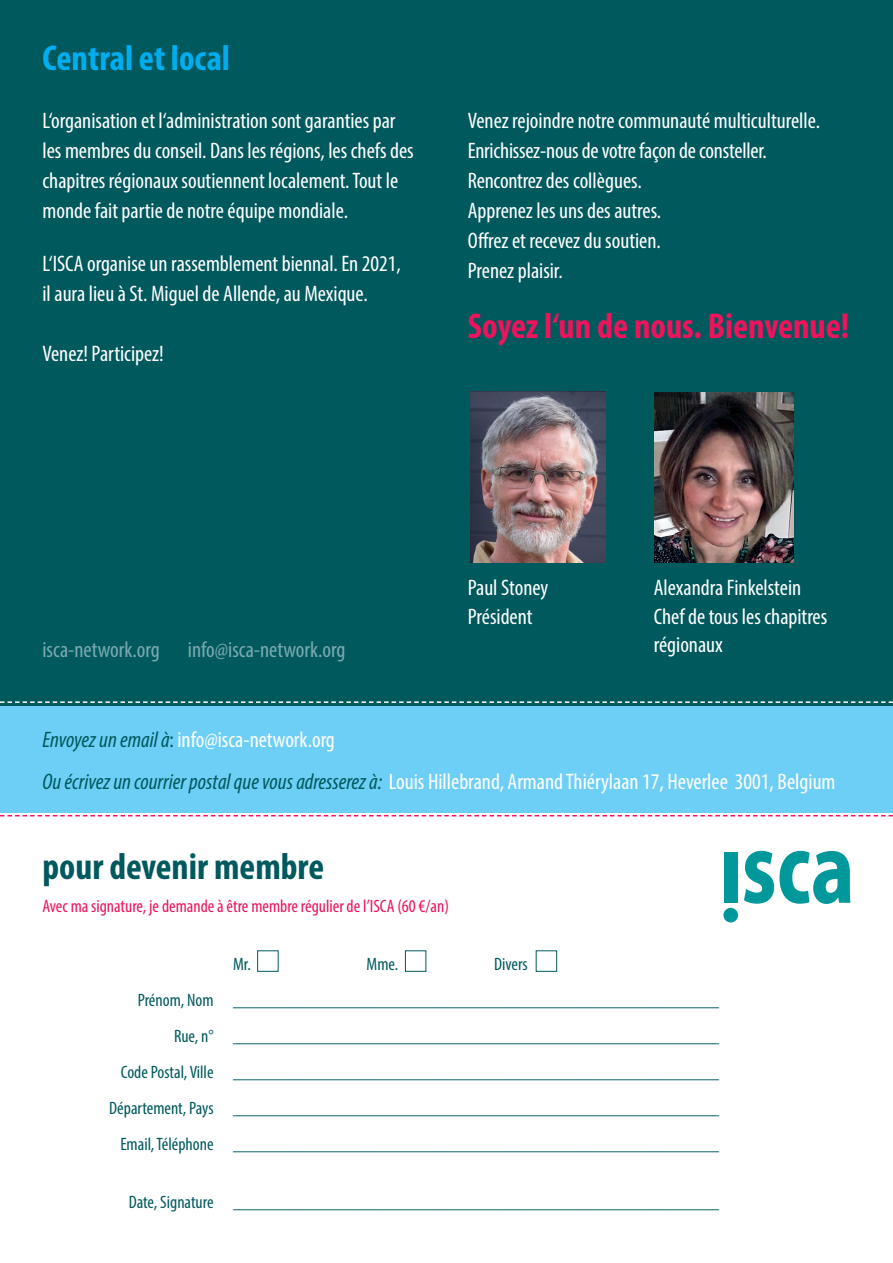
<style>
.page{position:relative;width:893px;height:1263px;background:#fff}
.page>*{position:absolute;margin:0;border:0;box-sizing:border-box;transform-origin:0 0}
.t1{font:700 condensed 37.5px "Myriad Pro";color:#00595d}
.t2{font:700 condensed 36px "Myriad Pro";color:#ed145b}
.t3{font:700 condensed 36px "Myriad Pro";color:#00aeef}
.t4{font:condensed 22.5px/30px "Myriad Pro";color:#fff}
.t5{font:condensed 22.5px "Myriad Pro";color:#7ba9af}
.t6{font:condensed 18px "Myriad Pro";color:#00595d}
.t7{font:condensed 18px "Myriad Pro";color:#ed145b}
.s1{font-weight:700;font-size:36px;color:#00595d}
.s2{font-style:italic;color:#00595d}
.s3{color:#00595d}
</style>
<div class="page">
<div style="left:0;top:706px;width:893px;height:106px;background:#6ecff6"></div>
<div style="left:0;top:0;width:893px;height:706px;background:#00595d"></div>
<img style="left:470px;top:392px;width:136px;height:170px">
<img style="left:655px;top:392px;width:138px;height:170px">
<svg style="left:0;top:815px;width:893px;height:1px"></svg>
<svg style="left:0;top:701px;width:893px;height:2px"></svg>
<div style="left:405px;top:950px;width:21px;height:22px;border:1px solid #00595d"></div>
<div style="left:257px;top:950px;width:22px;height:22px;border:1px solid #00595d"></div>
<div style="left:724px;top:852px;width:14px;height:51px;background:#00989b"></div>
<svg style="left:744px;top:851px;width:106px;height:53px"></svg>
<div style="left:723px;top:908px;width:15px;height:14px;background:#00989b;border-radius:50%"></div>
<div style="left:536px;top:950px;width:21px;height:22px;border:1px solid #00595d"></div>
<h2 class="t3" style="left:43px;top:35px;width:189px">Central et local</h2>
<p class="t4" style="left:43px;top:105px;width:373px">L‘organisation et l‘administration sont garanties par les membres du conseil. Dans les régions, les chefs des chapitres régionaux soutiennent localement. Tout le monde fait partie de notre équipe mondiale.</p>
<p class="t4" style="left:43px;top:248px;width:360px">L‘ISCA organise un rassemblement biennal. En 2021, il aura lieu à St. Miguel de Allende, au Mexique.</p>
<p class="t4" style="left:43px;top:338px;width:123px">Venez! Participez!</p>
<p class="t4" style="left:468px;top:105px;width:354px">Venez rejoindre notre communauté multiculturelle.<br>Enrichissez-nous de votre façon de consteller.<br>Rencontrez des collègues.<br>Apprenez les uns des autres.<br>Offrez et recevez du soutien.<br>Prenez plaisir.<span class="s1">l an</span></p>
<h2 class="t2" style="left:468px;top:304px;width:383px">Soyez l‘un de nous. Bienvenue!</h2>
<p class="t5" style="left:43px;top:635px;width:119px">isca-network.org</p>
<p class="t5" style="left:188px;top:635px;width:159px">info@isca-network.org</p>
<p class="t4" style="left:468px;top:573px;width:82px;line-height:28.5px">Paul Stoney<br>Président</p>
<p class="t4" style="left:654px;top:573px;width:175px;line-height:28.5px">Alexandra Finkelstein<br>Chef de tous les chapitres régionaux</p>
<p class="t4" style="left:43px;top:718px;width:794px;line-height:42px"><span class="s2">Envoyez un email à</span><span class="s3">:</span> info@isca-network.org<br><span class="s2">Ou écrivez un courrier postal que vous adresserez à:</span> Louis Hillebrand, Armand Thiérylaan 17, Heverlee 3001, Belgium</p>
<h1 class="t1" style="left:43px;top:843px;width:283px">pour devenir membre</h1>
<p class="t7" style="left:43px;top:895px;width:408px">Avec ma signature, je demande à être membre régulier de l’ISCA (60 €/an)</p>
<p class="t6" style="left:233px;top:953px;width:19px">Mr.</p>
<p class="t6" style="left:367px;top:953px;width:33px">Mme.</p>
<p class="t6" style="left:494px;top:953px;width:35px">Divers</p>
<p class="t6" style="left:138px;top:989px;width:583px">Prénom, Nom ______________________________________________________</p>
<p class="t6" style="left:174px;top:1025px;width:547px">Rue, n° ______________________________________________________</p>
<p class="t6" style="left:121px;top:1061px;width:600px">Code Postal, Ville ______________________________________________________</p>
<p class="t6" style="left:109px;top:1097px;width:611px">Département, Pays ______________________________________________________</p>
<p class="t6" style="left:120px;top:1133px;width:600px">Email, Téléphone ______________________________________________________</p>
<p class="t6" style="left:129px;top:1191px;width:592px">Date, Signature ______________________________________________________</p>
</div>
